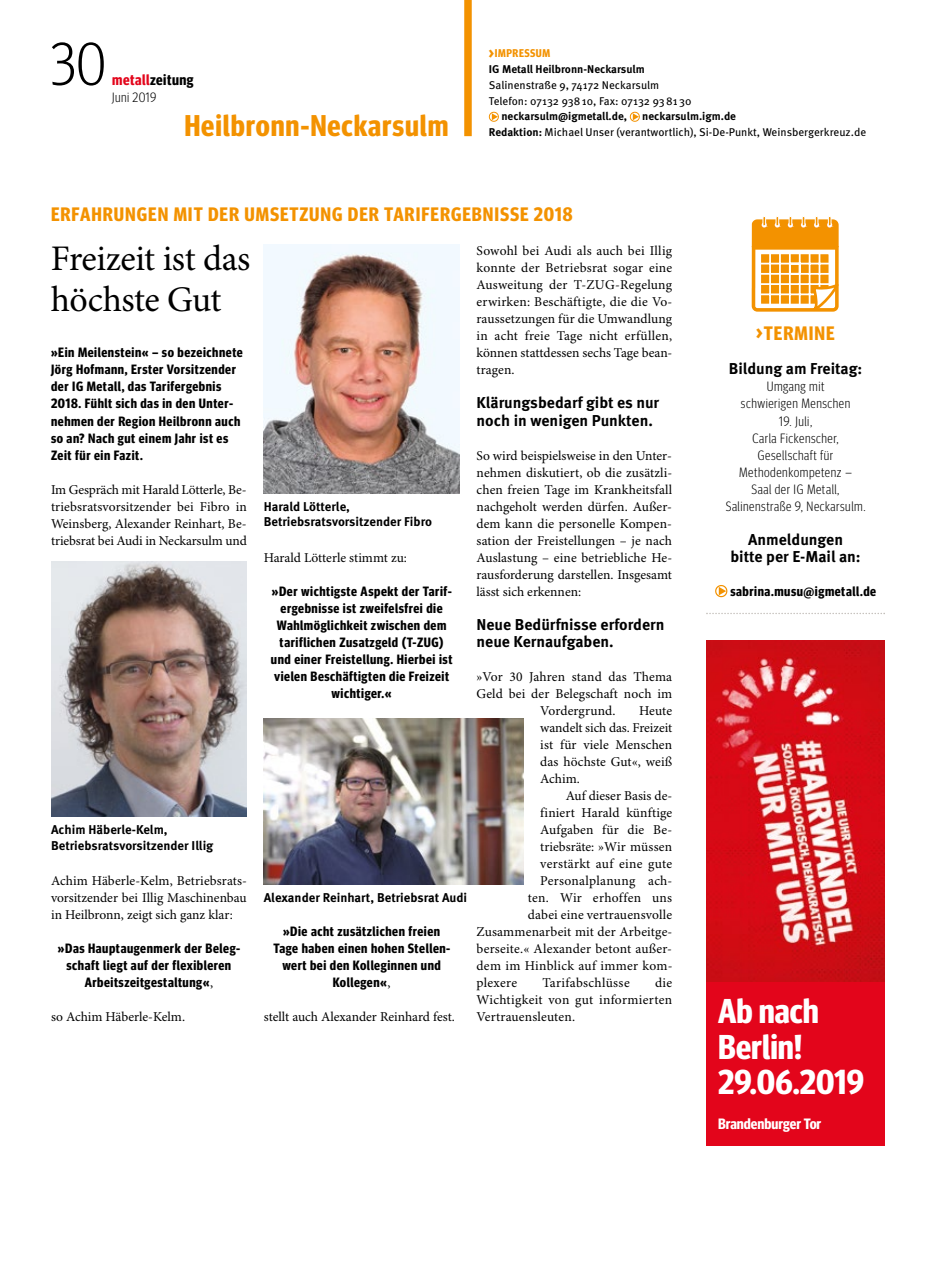
<style>
.page{position:relative;width:936px;height:1285px;background:#fff}
.page>*{position:absolute;margin:0;border:0;box-sizing:border-box;transform-origin:0 0}
.t1{font:300 60px "Meta Headline Cond OT";color:#000}
.t2{font:36px/40.5px "Minion Pro";letter-spacing:-.015em;color:#000}
.t3{font:700 34.5px/35.4px "Meta Headline Cond OT";color:#fff}
.t4{font:700 30px "Meta Headline Cond OT";letter-spacing:.03em;color:#f39200}
.t5{font:700 19.5px "Meta Headline Cond OT";letter-spacing:.05em;color:#f39200}
.t6{font:700 15.75px/17px "Meta OT";color:#000}
.t7{font:700 15px "Meta Headline Cond OT";color:#fff}
.t8{font:700 15px "Meta Headline Cond OT";letter-spacing:.03em;color:#000}
.t9{font:13.5px/17px "Minion Pro";letter-spacing:.005em;color:#000;text-align:justify}
.t10{font:700 13.5px/17px "Meta Headline Cond OT";letter-spacing:.04em;color:#000;text-align:center}
.t11{font:300 13.5px/17px "Meta Headline Cond OT";letter-spacing:.04em;color:#000;text-align:center}
.t12{font:13.5px "Minion Pro";letter-spacing:.025em;color:#000}
.t13{font:700 12.75px/15.8px "Meta OT";color:#000}
.t14{font:11.25px/15.8px "Meta OT";color:#000}
.t15{font:700 11.25px "Meta OT";color:#000}
.t16{font:700 11.25px "Meta Headline Cond OT";letter-spacing:.05em;color:#f39200}
.s1{color:#e3051b}
.s2{font-size:15.75px}
.s3{font-weight:700}
.s4{font-family:"Minion Pro";font-weight:400}
</style>
<div class="page">
<div style="left:464px;top:0;width:7px;height:136px;background:#f39200"></div>
<svg style="left:706px;top:613px;width:178px;height:1px"></svg>
<svg style="left:751px;top:216px;width:88px;height:96px"></svg>
<svg style="left:715px;top:585px;width:12px;height:12px"></svg>
<svg style="left:489px;top:112px;width:10px;height:10px"></svg>
<svg style="left:629px;top:112px;width:10px;height:10px"></svg>
<img style="left:51px;top:561px;width:196px;height:255px">
<img style="left:264px;top:244px;width:195px;height:249px">
<img style="left:264px;top:718px;width:259px;height:166px">
<img style="left:706px;top:640px;width:178px;height:342px">
<div style="left:706px;top:982px;width:178px;height:163px;background:#e3051b"></div>
<h1 class="t1" style="left:50px;top:28px;width:58px">30</h1>
<p class="t8" style="left:112px;top:71px;width:83px"><span class="s1">metall</span>zeitung</p>
<p class="t11" style="left:112px;top:88px;width:46px">Juni 2019</p>
<h3 class="t4" style="left:184px;top:107px;width:265px">Heilbronn-Neckarsulm</h3>
<p class="t16" style="left:489px;top:46px;width:63px"><span class="s2">&gt;</span>IMPRESSUM</p>
<p class="t15" style="left:489px;top:62px;width:157px">IG Metall Heilbronn-Neckarsulm</p>
<p class="t14" style="left:489px;top:77px;width:204px">Salinenstraße 9, 74172 Neckarsulm<br>Telefon: 07132 938 10, Fax: 07132 93 81 30</p>
<p class="t15" style="left:501px;top:109px;width:127px">neckarsulm@igmetall.de,</p>
<p class="t14" style="left:489px;top:109px;width:379px;text-indent:153px"><span class="s3">neckarsulm.igm.de<br>Redaktion:</span> Michael Unser (verantwortlich), Si-De-Punkt, Weinsbergerkreuz.de</p>
<h3 class="t5" style="left:51px;top:203px;width:523px">ERFAHRUNGEN MIT DER UMSETZUNG DER TARIFERGEBNISSE 2018</h3>
<h2 class="t2" style="left:51px;top:240px;width:201px">Freizeit ist das höchste Gut</h2>
<p class="t9" style="left:476px;top:243px;width:197px">Sowohl bei Audi als auch bei Illig konnte der Betriebsrat sogar eine Ausweitung der T-ZUG-Regelung erwirken: Beschäftigte, die die Vo&shy;raussetzungen für die Umwandlung in acht freie Tage nicht erfüllen, können stattdessen sechs Tage bean&shy;tragen.</p>
<p class="t6" style="left:476px;top:394px;width:184px">Klärungsbedarf gibt es nur noch in wenigen Punkten.</p>
<p class="t9" style="left:476px;top:447px;width:197px">So wird beispielsweise in den Unter&shy;nehmen diskutiert, ob die zusätzli&shy;chen freien Tage im Krankheitsfall nachgeholt werden dürfen. Außer&shy;dem kann die personelle Kompen - sation der Freistellungen – je nach Auslastung – eine betriebliche He&shy;rausforderung darstellen. Insgesamt lässt sich erkennen:</p>
<p class="t6" style="left:476px;top:616px;width:189px">Neue Bedürfnisse erfordern neue Kernaufgaben.</p>
<p class="t9" style="left:476px;top:668px;width:197px;text-align:center">»Vor 30 Jahren stand das Thema<br>Geld bei der Belegschaft noch im<br>Vordergrund.</p>
<p class="t10" style="left:51px;top:344px;width:193px;text-align:left">»Ein Meilenstein« – so bezeichnete<br>Jörg Hofmann, Erster Vorsitzender der IG Metall, das Tarifergebnis<br>2018. Fühlt sich das in den Unter&shy;nehmen der Region Heilbronn auch so an? Nach gut einem Jahr ist es<br>Zeit für ein Fazit.</p>
<p class="t9" style="left:51px;top:481px;width:197px">Im Gespräch mit Harald Lötterle, Be&shy;triebsratsvorsitzender bei Fibro in Weinsberg, Alexander Reinhart, Be&shy;triebsrat bei Audi in Neckarsulm und</p>
<p class="t13" style="left:264px;top:498px;width:170px">Harald Lötterle,<br>Betriebsratsvorsitzender Fibro</p>
<p class="t9" style="left:264px;top:549px;width:145px">Harald Lötterle stimmt zu:</p>
<p class="t10" style="left:271px;top:582px;width:183px">»Der wichtigste Aspekt der Tarif - ergebnisse ist zweifelsfrei die<br>Wahlmöglichkeit zwischen dem tariflichen Zusatzgeld (T-ZUG) und einer Freistellung. Hierbei ist vielen Beschäftigten die Freizeit wichtiger.«</p>
<p class="t9" style="left:540px;top:702px;width:133px;text-indent:99px">Heute wandelt sich das. Freizeit ist für viele Menschen das höchste Gut«, weiß Achim.</p>
<p class="t9" style="left:566px;top:787px;width:108px">Auf dieser Basis de-</p>
<p class="t9" style="left:540px;top:804px;width:133px">finiert Harald künftige</p>
<p class="t9" style="left:540px;top:821px;width:133px">Aufgaben für die Be-</p>
<p class="t9" style="left:540px;top:838px;width:133px">triebsräte: »Wir müssen</p>
<p class="t9" style="left:540px;top:855px;width:133px">verstärkt auf eine gute</p>
<p class="t9" style="left:540px;top:872px;width:134px">Personalplanung ach-</p>
<p class="t12" style="left:528px;top:889px;width:146px">ten. Wir erhoffen uns</p>
<p class="t9" style="left:528px;top:906px;width:146px">dabei eine vertrauensvolle</p>
<p class="t9" style="left:476px;top:923px;width:197px">Zusammenarbeit mit der Arbeitge-</p>
<p class="t9" style="left:476px;top:940px;width:197px">berseite.« Alexander betont außer-</p>
<p class="t12" style="left:476px;top:957px;width:197px">dem im Hinblick auf immer kom-</p>
<p class="t9" style="left:476px;top:974px;width:42px">plexere</p>
<p class="t12" style="left:542px;top:974px;width:89px">Tarifabschlüsse</p>
<p class="t13" style="left:51px;top:821px;width:164px">Achim Häberle-Kelm,<br>Betriebsratsvorsitzender Illig</p>
<p class="t9" style="left:51px;top:872px;width:197px">Achim Häberle-Kelm, Betriebsrats&shy;vorsitzender bei Illig Maschinenbau in Heilbronn, zeigt sich ganz klar:</p>
<p class="t10" style="left:58px;top:939px;width:184px">»Das Hauptaugenmerk der Beleg&shy;schaft liegt auf der flexibleren<br>Arbeitszeitgestaltung«<span class="s4">,</span></p>
<p class="t9" style="left:51px;top:1008px;width:135px">so Achim Häberle-Kelm.</p>
<p class="t13" style="left:264px;top:889px;width:205px">Alexander Reinhart, Betriebsrat Audi</p>
<p class="t10" style="left:273px;top:922px;width:178px">»Die acht zusätzlichen freien<br>Tage haben einen hohen Stellen&shy;wert bei den Kolleginnen und<br>Kollegen«<span class="s4">,</span></p>
<p class="t9" style="left:264px;top:1008px;width:193px">stellt auch Alexander Reinhard fest.</p>
<p class="t9" style="left:476px;top:974px;width:197px;text-indent:178px">die Wichtigkeit von gut informierten Vertrauensleuten.</p>
<h3 class="t5" style="left:756px;top:322px;width:80px">&gt;TERMINE</h3>
<p class="t6" style="left:728px;top:360px;width:135px">Bildung am Freitag:</p>
<p class="t11" style="left:740px;top:378px;width:111px">Umgang mit schwierigen Menschen</p>
<p class="t11" style="left:725px;top:412px;width:141px">19. Juli,<br>Carla Fickenscher,<br>Gesellschaft für<br>Methodenkompetenz –<br>Saal der IG Metall,<br>Salinenstraße 9, Neckarsulm.</p>
<p class="t6" style="left:730px;top:530px;width:132px;text-align:center">Anmeldungen bitte per E- Mail an:</p>
<p class="t10" style="left:730px;top:582px;width:147px">sabrina.musu@igmetall.de</p>
<h3 class="t3" style="left:718px;top:992px;width:147px">Ab nach<br>Berlin!<br>29.06.2019</h3>
<p class="t7" style="left:718px;top:1114px;width:105px">Brandenburger Tor</p>
</div>
